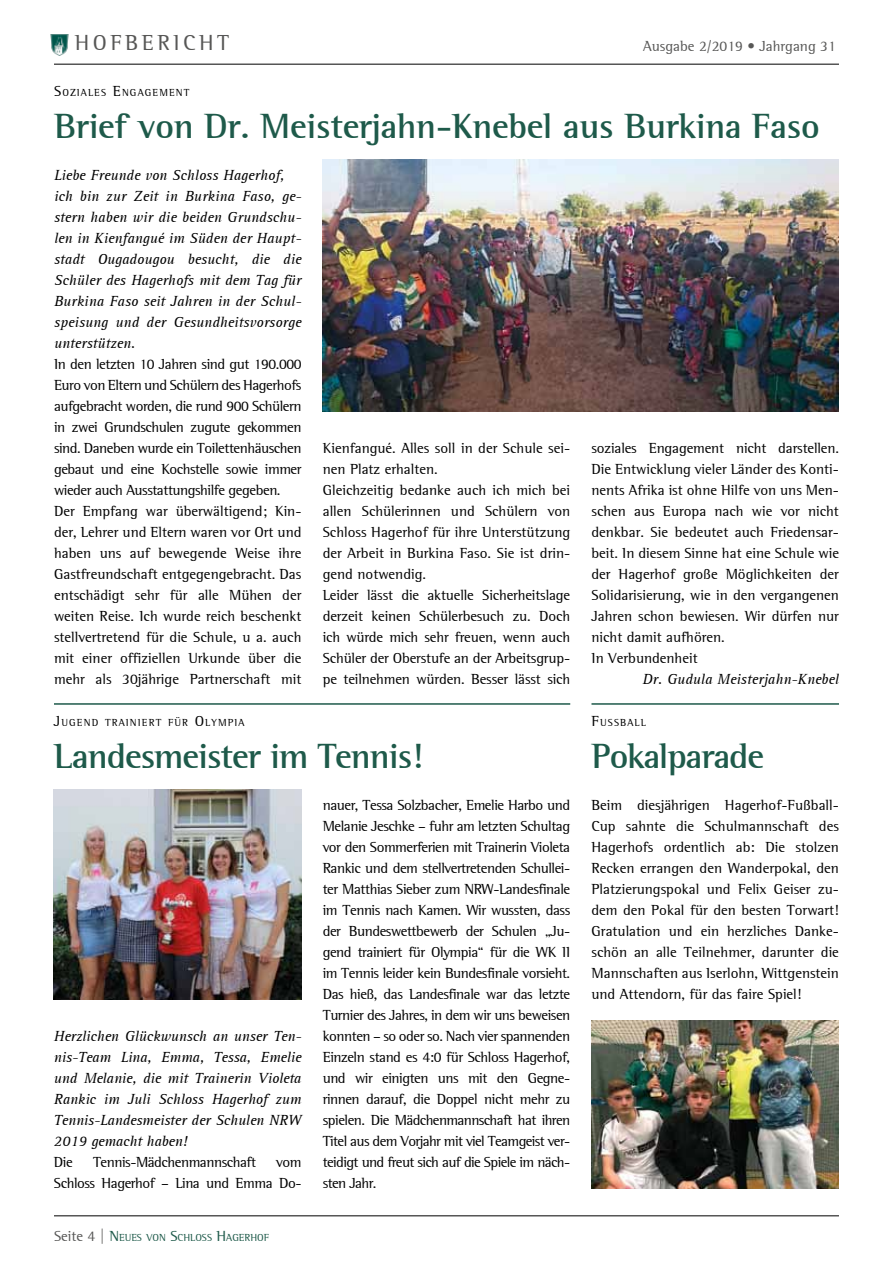
<style>
.page{position:relative;width:893px;height:1263px;background:#fff}
.page>*{position:absolute;margin:0;border:0;box-sizing:border-box;transform-origin:0 0}
.t1{font:700 36px "AT Rotis Semi Serif";letter-spacing:-.01em;color:#1e5a4a}
.t2{font:700 36px "AT Rotis Semi Serif";letter-spacing:-.03em;color:#1e5a4a}
.t3{font:22.35px "AT Rotis Semi Serif";letter-spacing:.16em;color:#575756}
.t4{font:15px/21px "AT Rotis Semi Serif";color:#000}
.t5{font:italic 15px/21px "AT Rotis Serif";color:#000}
.t6{font:15px/21px "AT Rotis Semi Serif";letter-spacing:-.03em;color:#000;text-align:right}
.t7{font:15px "AT Rotis Semi Serif";color:#575756}
.t8{font:10.5px "AT Rotis Semi Serif";letter-spacing:.105em;color:#000}
.t9{font:10.5px "AT Rotis Semi Serif";color:#1e5a4a}
.s1{font-size:15px}
.s2{font-size:15px;color:#575756}
</style>
<div class="page">
<hr style="left:54px;top:64px;width:785px;height:1px;background:#000">
<hr style="left:54px;top:1215px;width:785px;height:1px;background:#000">
<img style="left:51px;top:35px;width:17px;height:20px">
<img style="left:323px;top:159px;width:516px;height:252px">
<img style="left:54px;top:789px;width:247px;height:210px">
<hr style="left:54px;top:703px;width:516px;height:2px;background:#1e5a4a">
<img style="left:591px;top:1020px;width:248px;height:168px">
<hr style="left:591px;top:703px;width:248px;height:2px;background:#1e5a4a">
<h2 class="t3" style="left:75px;top:30px;width:156px">HOFBERICHT</h2>
<p class="t7" style="left:643px;top:38px;width:194px">Ausgabe 2/2019 • Jahrgang 31</p>
<p class="t8" style="left:54px;top:86px;width:137px"><span class="s1">S</span>OZIALES <span class="s1">E</span>NGAGEMENT</p>
<h1 class="t1" style="left:54px;top:104px;width:767px">Brief von Dr. Meisterjahn-Knebel aus Burkina Faso</h1>
<p class="t5" style="left:54px;top:165px;width:249px">Liebe Freunde von Schloss Hagerhof, ich bin zur Zeit in Burkina Faso, ge&shy;stern haben wir die beiden Grundschu&shy;len in Kienfangué im Süden der Haupt&shy;stadt Ougadougou besucht, die die Schüler des Hagerhofs mit dem Tag für Burkina Faso seit Jahren in der Schul&shy;speisung und der Gesundheitsvorsorge unterstützen.</p>
<p class="t4" style="left:54px;top:353px;width:249px">In den letzten 10 Jahren sind gut 190.000<br>Euro von Eltern und Schülern des Hagerhofs aufgebracht worden, die rund 900 Schülern in zwei Grundschulen zugute gekommen sind. Daneben wurde ein Toilettenhäuschen gebaut und eine Kochstelle sowie immer wieder auch Ausstattungshilfe gegeben.<br>Der Empfang war überwältigend; Kin&shy;der, Lehrer und Eltern waren vor Ort und haben uns auf bewegende Weise ihre Gastfreundschaft entgegengebracht. Das entschädigt sehr für alle Mühen der weiten Reise. Ich wurde reich beschenkt stellvertretend für die Schule, u a. auch mit einer offiziellen Urkunde über die mehr als 30jährige Partnerschaft mit</p>
<p class="t4" style="left:323px;top:437px;width:249px">Kienfangué. Alles soll in der Schule sei&shy;nen Platz erhalten.<br>Gleichzeitig bedanke auch ich mich bei allen Schülerinnen und Schülern von Schloss Hagerhof für ihre Unterstützung der Arbeit in Burkina Faso. Sie ist drin&shy;gend notwendig.<br>Leider lässt die aktuelle Sicherheitslage derzeit keinen Schülerbesuch zu. Doch ich würde mich sehr freuen, wenn auch Schüler der Oberstufe an der Arbeitsgrup&shy;pe teilnehmen würden. Besser lässt sich</p>
<p class="t4" style="left:591px;top:437px;width:249px">soziales Engagement nicht darstellen.<br>Die Entwicklung vieler Länder des Konti&shy;nents Afrika ist ohne Hilfe von uns Men&shy;schen aus Europa nach wie vor nicht denkbar. Sie bedeutet auch Friedensar&shy;beit. In diesem Sinne hat eine Schule wie der Hagerhof große Möglichkeiten der Solidarisierung, wie in den vergangenen Jahren schon bewiesen. Wir dürfen nur nicht damit aufhören.<br>In Verbundenheit</p>
<p class="t5" style="left:643px;top:669px;width:198px">Dr. Gudula Meisterjahn-Knebel</p>
<p class="t8" style="left:54px;top:716px;width:38px"><span class="s1">J</span>UGEND</p>
<p class="t8" style="left:105px;top:716px;width:141px">TRAINIERT FÜR <span class="s1">O</span>LYMPIA</p>
<h1 class="t2" style="left:54px;top:734px;width:371px">Landesmeister im Tennis!</h1>
<p class="t5" style="left:54px;top:1026px;width:249px;text-align:justify">Herzlichen Glückwunsch an unser Ten&shy;nis-Team Lina, Emma, Tessa, Emelie und Melanie, die mit Trainerin Violeta Rankic im Juli Schloss Hagerhof zum Tennis-Landesmeister der Schulen NRW 2019 gemacht haben!</p>
<p class="t4" style="left:54px;top:1151px;width:20px">Die</p>
<p class="t6" style="left:93px;top:1151px;width:165px">Tennis-Mädchenmannschaft</p>
<p class="t6" style="left:54px;top:1151px;width:249px">vom<br>Schloss Hagerhof – Lina und Emma Do-</p>
<p class="t9" style="left:54px;top:1231px;width:217px"><span class="s2">Seite 4 |</span> <span class="s1">N</span>EUES VON <span class="s1">S</span>CHLOSS <span class="s1">H</span>AGERHOF</p>
<p class="t4" style="left:323px;top:794px;width:249px;text-align:justify">nauer, Tessa Solzbacher, Emelie Harbo und Melanie Jeschke – fuhr am letzten Schultag vor den Sommerferien mit Trainerin Violeta Rankic und dem stellvertretenden Schullei&shy;ter Matthias Sieber zum NRW-Landesfinale im Tennis nach Kamen. Wir wussten, dass der Bundeswettbewerb der Schulen „Ju&shy;gend trainiert für Olympia“ für die WK II im Tennis leider kein Bundesfinale vorsieht.<br>Das hieß, das Landesfinale war das letzte Turnier des Jahres, in dem wir uns beweisen konnten – so oder so. Nach vier spannenden Einzeln stand es 4:0 für Schloss Hagerhof, und wir einigten uns mit den Gegne&shy;rinnen darauf, die Doppel nicht mehr zu spielen. Die Mädchenmannschaft hat ihren Titel aus dem Vorjahr mit viel Teamgeist ver&shy;teidigt und freut sich auf die Spiele im näch&shy;sten Jahr.</p>
<p class="t8" style="left:591px;top:716px;width:56px"><span class="s1">F</span>USSBALL</p>
<h1 class="t2" style="left:591px;top:734px;width:174px">Pokalparade</h1>
<p class="t4" style="left:591px;top:794px;width:249px;text-align:justify">Beim diesjährigen Hagerhof-Fußball-Cup sahnte die Schulmannschaft des Hagerhofs ordentlich ab: Die stolzen Recken errangen den Wanderpokal, den Platzierungspokal und Felix Geiser zu&shy;dem den Pokal für den besten Torwart!<br>Gratulation und ein herzliches Danke&shy;schön an alle Teilnehmer, darunter die Mannschaften aus Iserlohn, Wittgenstein und Attendorn, für das faire Spiel!</p>
</div>
